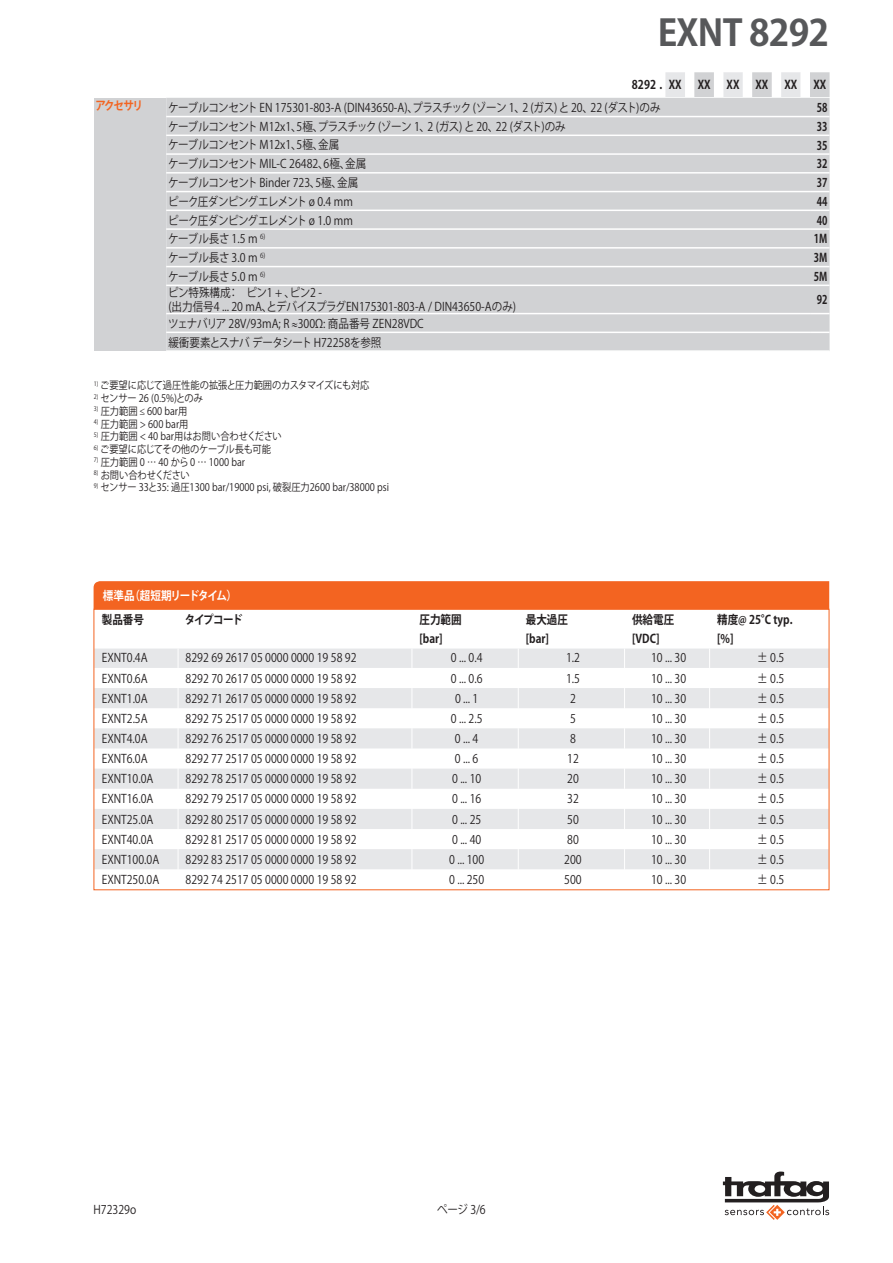
<style>
.page{position:relative;width:893px;height:1263px;background:#fff}
.page>*{position:absolute;margin:0;border:0;box-sizing:border-box;transform-origin:0 0}
.t1{font:700 36px "Koz Go Pro";letter-spacing:-.02em;color:#57585a}
.t2{font:12px/14.4px "Koz Go Pro";color:#231f20;scale:.88 1}
.t3{font:700 12px/18.8px "Koz Go Pro";color:#231f20;scale:.88 1}
.t4{font:12px "Koz Go Pro";letter-spacing:-.04em;color:#231f20;scale:.88 1}
.t5{font:12px "Koz Go Pro";letter-spacing:-.055em;color:#231f20;scale:.88 1}
.t6{font:700 12px "Koz Go Pro";color:#231f20;scale:.78 1}
.t7{font:12px "Koz Go Pro";letter-spacing:-.03em;color:#231f20;scale:.88 1}
.t8{font:700 12px "Koz Go Pro";letter-spacing:-.11em;color:#fff;scale:.88 1}
.t9{font:700 12px "Koz Go Pro";letter-spacing:-.13em;color:#f36421;scale:.88 1}
.t10{font:10.5px "Koz Go Pro";color:#231f20;scale:.88 1}
.t11{font:10.5px "Koz Go Pro";letter-spacing:-.02em;color:#231f20;scale:.88 1}
</style>
<div class="page">
<svg style="left:723px;top:1171px;width:106px;height:49px"></svg>
<div style="left:94px;top:98px;width:76px;height:252px;background:#d1d2d4"></div>
<div style="left:166px;top:98px;width:499px;height:252px;background:#d1d2d4"></div>
<hr style="left:166px;top:116px;width:644px;height:1px;background:#fff">
<hr style="left:166px;top:135px;width:644px;height:1px;background:#fff">
<hr style="left:166px;top:153px;width:644px;height:2px;background:#fff">
<hr style="left:166px;top:172px;width:644px;height:2px;background:#fff">
<hr style="left:166px;top:191px;width:644px;height:1px;background:#fff">
<hr style="left:166px;top:210px;width:644px;height:1px;background:#fff">
<hr style="left:166px;top:228px;width:644px;height:2px;background:#fff">
<hr style="left:166px;top:247px;width:644px;height:2px;background:#fff">
<hr style="left:166px;top:266px;width:644px;height:1px;background:#fff">
<hr style="left:166px;top:285px;width:644px;height:1px;background:#fff">
<hr style="left:166px;top:313px;width:644px;height:1px;background:#fff">
<hr style="left:166px;top:332px;width:644px;height:1px;background:#fff">
<svg style="left:665px;top:72px;width:165px;height:278px;background:#d6d6d8"></svg>
<svg style="left:96px;top:648px;width:731px;height:221px;fill:#e6e7e9"></svg>
<svg style="left:178px;top:648px;width:1px;height:221px"></svg>
<svg style="left:412px;top:648px;width:1px;height:221px"></svg>
<svg style="left:518px;top:648px;width:1px;height:221px"></svg>
<svg style="left:624px;top:648px;width:1px;height:221px"></svg>
<svg style="left:709px;top:648px;width:1px;height:221px"></svg>
<div style="left:94px;top:581px;width:735px;height:28px;background:#f36421"></div>
<h1 class="t1" style="left:658px;top:10px;width:173px">EXNT 8292</h1>
<p class="t3" style="left:632px;top:76px;width:58px">8292 . XX</p>
<p class="t3" style="left:698px;top:76px;width:16px">XX</p>
<p class="t3" style="left:727px;top:76px;width:16px">XX</p>
<p class="t3" style="left:755px;top:76px;width:16px">XX</p>
<p class="t3" style="left:784px;top:76px;width:16px">XX</p>
<p class="t3" style="left:813px;top:76px;width:16px">XX</p>
<p class="t9" style="left:95px;top:97px;width:56px">アクセサリ</p>
<p class="t2" style="left:168px;top:101px;width:561px">ケーブルコンセント EN 175301-803-A (DIN43650-A)、プラスチック (ゾーン 1、2 (ガス) と 20、22 (ダスト)のみ</p>
<p class="t6" style="left:817px;top:100px;width:15px">58</p>
<p class="t4" style="left:168px;top:119px;width:453px">ケーブルコンセント M12x1、5極、プラスチック (ゾーン 1、2 (ガス) と 20、22 (ダスト)のみ</p>
<p class="t6" style="left:817px;top:119px;width:15px">33</p>
<p class="t7" style="left:168px;top:137px;width:196px">ケーブルコンセント M12x1、5極、金属</p>
<p class="t6" style="left:817px;top:137px;width:15px">35</p>
<p class="t2" style="left:168px;top:157px;width:227px">ケーブルコンセント MIL-C 26482、6極、金属</p>
<p class="t6" style="left:817px;top:156px;width:15px">32</p>
<p class="t2" style="left:168px;top:176px;width:218px">ケーブルコンセント Binder 723、5極、金属</p>
<p class="t6" style="left:817px;top:175px;width:15px">37</p>
<p class="t5" style="left:168px;top:194px;width:211px">ピーク圧ダンピングエレメント ø 0.4 mm</p>
<p class="t6" style="left:817px;top:194px;width:15px">44</p>
<p class="t5" style="left:168px;top:212px;width:211px">ピーク圧ダンピングエレメント ø 1.0 mm</p>
<p class="t6" style="left:817px;top:212px;width:15px">40</p>
<p class="t2" style="left:168px;top:232px;width:112px">ケーブル長さ 1.5 m <sup>6)</sup></p>
<p class="t6" style="left:814px;top:231px;width:19px">1M</p>
<p class="t2" style="left:168px;top:251px;width:112px">ケーブル長さ 3.0 m <sup>6)</sup></p>
<p class="t6" style="left:814px;top:250px;width:19px">3M</p>
<p class="t2" style="left:168px;top:269px;width:112px">ケーブル長さ 5.0 m <sup>6)</sup></p>
<p class="t6" style="left:814px;top:269px;width:19px">5M</p>
<p class="t2" style="left:168px;top:286px;width:397px">ピン特殊構成：　ピン1 + 、ピン2 -<br>(出力信号4 ... 20 mA、とデバイスプラグEN175301-803-A / DIN43650-Aのみ)</p>
<p class="t6" style="left:817px;top:292px;width:15px">92</p>
<p class="t2" style="left:168px;top:314px;width:292px;line-height:18.8px">ツェナバリア 28V/93mA; R ≈300Ω: 商品番号 ZEN28VDC緩衝要素とスナバ データシート H72258を参照</p>
<p class="t10" style="left:94px;top:379px;width:315px"><sup>1)</sup> ご要望に応じて過圧性能の拡張と圧力範囲のカスタマイズにも対応</p>
<p class="t10" style="left:94px;top:391px;width:126px"><sup>2)</sup> センサー 26 (0.5%)とのみ</p>
<p class="t10" style="left:94px;top:404px;width:108px"><sup>3)</sup> 圧力範囲 ≤ 600 bar用</p>
<p class="t10" style="left:94px;top:417px;width:109px"><sup>4)</sup> 圧力範囲 &gt; 600 bar用</p>
<p class="t10" style="left:94px;top:430px;width:215px"><sup>5)</sup> 圧力範囲 &lt; 40 bar用はお問い合わせください</p>
<p class="t11" style="left:94px;top:442px;width:203px"><sup>6)</sup> ご要望に応じてその他のケーブル長も可能</p>
<p class="t10" style="left:94px;top:455px;width:173px"><sup>7)</sup> 圧力範囲 0 … 40 から 0 … 1000 bar</p>
<p class="t10" style="left:94px;top:468px;width:111px"><sup>8)</sup> お問い合わせください</p>
<p class="t10" style="left:94px;top:481px;width:337px"><sup>9)</sup> センサー 33と35: 過圧1300 bar/19000 psi, 破裂圧力2600 bar/38000 psi</p>
<p class="t8" style="left:103px;top:588px;width:154px">標準品（超短期リードタイム）</p>
<p class="t3" style="left:102px;top:611px;width:49px">製品番号</p>
<p class="t3" style="left:185px;top:611px;width:67px">タイプコード</p>
<p class="t3" style="left:419px;top:611px;width:50px">圧力範囲[bar]</p>
<p class="t3" style="left:526px;top:611px;width:50px">最大過圧[bar]</p>
<p class="t3" style="left:632px;top:611px;width:50px">供給電圧[VDC]</p>
<p class="t3" style="left:717px;top:611px;width:87px">精度@ 25°C typ. [%]</p>
<p class="t2" style="left:102px;top:651px;width:54px">EXNT0.4A</p>
<p class="t2" style="left:186px;top:651px;width:196px">8292 69 2617 05 0000 0000 19 58 92</p>
<p class="t2" style="left:451px;top:651px;width:37px">0 ... 0.4</p>
<p class="t2" style="left:566px;top:651px;width:17px">1.2</p>
<p class="t2" style="left:651px;top:651px;width:41px">10 ... 30</p>
<p class="t2" style="left:757px;top:651px;width:32px">± 0.5</p>
<p class="t2" style="left:102px;top:671px;width:54px">EXNT0.6A</p>
<p class="t2" style="left:186px;top:671px;width:196px">8292 70 2617 05 0000 0000 19 58 92</p>
<p class="t2" style="left:451px;top:671px;width:37px">0 ... 0.6</p>
<p class="t2" style="left:566px;top:671px;width:17px">1.5</p>
<p class="t2" style="left:651px;top:671px;width:41px">10 ... 30</p>
<p class="t2" style="left:757px;top:671px;width:32px">± 0.5</p>
<p class="t2" style="left:102px;top:691px;width:54px">EXNT1.0A</p>
<p class="t2" style="left:186px;top:691px;width:196px">8292 71 2617 05 0000 0000 19 58 92</p>
<p class="t2" style="left:455px;top:691px;width:28px">0 ... 1</p>
<p class="t2" style="left:570px;top:691px;width:8px">2</p>
<p class="t2" style="left:651px;top:691px;width:41px">10 ... 30</p>
<p class="t2" style="left:757px;top:691px;width:32px">± 0.5</p>
<p class="t2" style="left:102px;top:711px;width:54px">EXNT2.5A</p>
<p class="t2" style="left:186px;top:711px;width:196px">8292 75 2517 05 0000 0000 19 58 92</p>
<p class="t2" style="left:451px;top:711px;width:37px">0 ... 2.5</p>
<p class="t2" style="left:570px;top:711px;width:8px">5</p>
<p class="t2" style="left:651px;top:711px;width:41px">10 ... 30</p>
<p class="t2" style="left:757px;top:711px;width:32px">± 0.5</p>
<p class="t2" style="left:102px;top:732px;width:54px">EXNT4.0A</p>
<p class="t2" style="left:186px;top:732px;width:196px">8292 76 2517 05 0000 0000 19 58 92</p>
<p class="t2" style="left:455px;top:732px;width:28px">0 ... 4</p>
<p class="t2" style="left:570px;top:732px;width:8px">8</p>
<p class="t2" style="left:651px;top:732px;width:41px">10 ... 30</p>
<p class="t2" style="left:757px;top:732px;width:32px">± 0.5</p>
<p class="t2" style="left:102px;top:752px;width:54px">EXNT6.0A</p>
<p class="t2" style="left:186px;top:752px;width:196px">8292 77 2517 05 0000 0000 19 58 92</p>
<p class="t2" style="left:455px;top:752px;width:28px">0 ... 6</p>
<p class="t2" style="left:567px;top:752px;width:15px">12</p>
<p class="t2" style="left:651px;top:752px;width:41px">10 ... 30</p>
<p class="t2" style="left:757px;top:752px;width:32px">± 0.5</p>
<p class="t2" style="left:102px;top:772px;width:60px">EXNT10.0A</p>
<p class="t2" style="left:186px;top:772px;width:196px">8292 78 2517 05 0000 0000 19 58 92</p>
<p class="t2" style="left:452px;top:772px;width:35px">0 ... 10</p>
<p class="t2" style="left:567px;top:772px;width:15px">20</p>
<p class="t2" style="left:651px;top:772px;width:41px">10 ... 30</p>
<p class="t2" style="left:757px;top:772px;width:32px">± 0.5</p>
<p class="t2" style="left:102px;top:792px;width:60px">EXNT16.0A</p>
<p class="t2" style="left:186px;top:792px;width:196px">8292 79 2517 05 0000 0000 19 58 92</p>
<p class="t2" style="left:452px;top:792px;width:35px">0 ... 16</p>
<p class="t2" style="left:567px;top:792px;width:15px">32</p>
<p class="t2" style="left:651px;top:792px;width:41px">10 ... 30</p>
<p class="t2" style="left:757px;top:792px;width:32px">± 0.5</p>
<p class="t2" style="left:102px;top:812px;width:60px">EXNT25.0A</p>
<p class="t2" style="left:186px;top:812px;width:196px">8292 80 2517 05 0000 0000 19 58 92</p>
<p class="t2" style="left:452px;top:812px;width:35px">0 ... 25</p>
<p class="t2" style="left:567px;top:812px;width:15px">50</p>
<p class="t2" style="left:651px;top:812px;width:41px">10 ... 30</p>
<p class="t2" style="left:757px;top:812px;width:32px">± 0.5</p>
<p class="t2" style="left:102px;top:832px;width:60px">EXNT40.0A</p>
<p class="t2" style="left:186px;top:832px;width:196px">8292 81 2517 05 0000 0000 19 58 92</p>
<p class="t2" style="left:452px;top:832px;width:35px">0 ... 40</p>
<p class="t2" style="left:567px;top:832px;width:15px">80</p>
<p class="t2" style="left:651px;top:832px;width:41px">10 ... 30</p>
<p class="t2" style="left:757px;top:832px;width:32px">± 0.5</p>
<p class="t2" style="left:102px;top:852px;width:67px">EXNT100.0A</p>
<p class="t2" style="left:186px;top:852px;width:196px">8292 83 2517 05 0000 0000 19 58 92</p>
<p class="t2" style="left:449px;top:852px;width:41px">0 ... 100</p>
<p class="t2" style="left:564px;top:852px;width:21px">200</p>
<p class="t2" style="left:651px;top:852px;width:41px">10 ... 30</p>
<p class="t2" style="left:757px;top:852px;width:32px">± 0.5</p>
<p class="t2" style="left:102px;top:873px;width:67px">EXNT250.0A</p>
<p class="t2" style="left:186px;top:873px;width:196px">8292 74 2517 05 0000 0000 19 58 92</p>
<p class="t2" style="left:449px;top:873px;width:41px">0 ... 250</p>
<p class="t2" style="left:564px;top:873px;width:21px">500</p>
<p class="t2" style="left:651px;top:873px;width:41px">10 ... 30</p>
<p class="t2" style="left:757px;top:873px;width:32px">± 0.5</p>
<p class="t2" style="left:94px;top:1202px;width:50px">H72329o</p>
<p class="t2" style="left:437px;top:1203px;width:57px">ページ 3/6</p>
</div>
